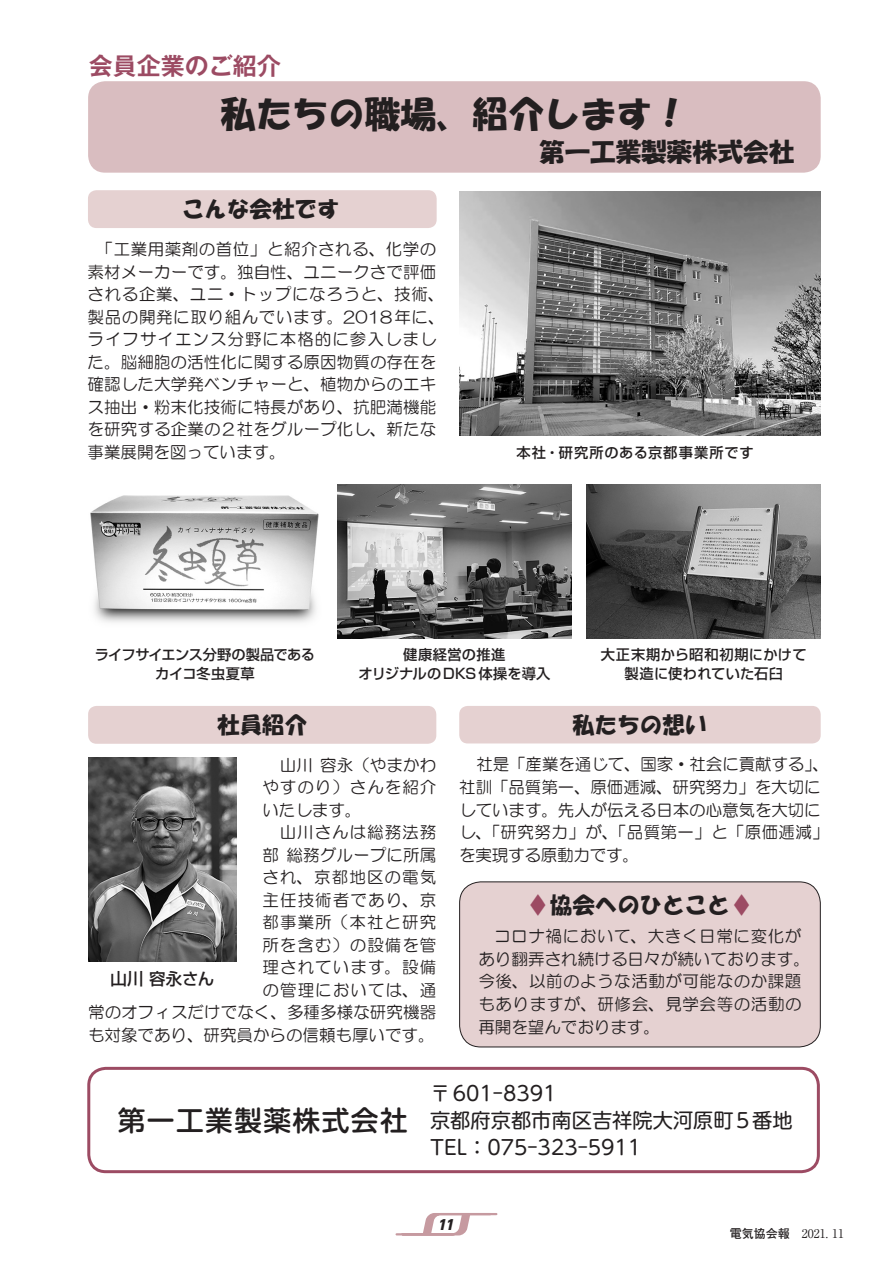
<style>
.page{position:relative;width:893px;height:1263px;background:#fff}
.page>*{position:absolute;margin:0;border:0;box-sizing:border-box;transform-origin:0 0}
.t1{font:36px "HG Soei Kakupoptai";color:#231f20}
.t2{font:500 27.75px "UD Shin M Go Pro";letter-spacing:.05em;color:#231f20}
.t3{font:25.5px "HG Soei Kakupoptai";color:#231f20}
.t4{font:700 24px "Gothic MB101 Pro De";color:#9c4b63}
.t5{font:22.5px "HG Soei Kakupoptai";color:#231f20}
.t6{font:20.25px/27px "UD Shin M Go Pro";color:#231f20}
.t7{font:16.5px/22.5px "HG Maru Gothic MPRO";letter-spacing:.005em;color:#231f20}
.t8{font:16.5px/22.5px "HG Maru Gothic MPRO";letter-spacing:.06em;color:#231f20;text-align:right}
.t9{font:16.5px/22.5px "HG Maru Gothic MPRO";letter-spacing:.035em;color:#231f20}
.t10{font:500 16.5px "Shin Go Pro";color:#231f20}
.t11{font:500 14.25px/19.5px "Shin Go Pro";letter-spacing:.02em;color:#231f20;text-align:center}
.t12{font:500 14.25px/19.5px "Shin Go Pro";letter-spacing:-.03em;color:#231f20;text-align:center}
.t13{font:500 14.25px "Shin Go Pro";letter-spacing:.06em;color:#231f20}
.t14{font:800 13.5px "UD Shin Go NT Pro";color:#231f20}
.t15{font:12px "Ryumin Pro";color:#231f20}
.s1{color:#9c4b63}
.s2{font-family:"Futo Go B101 Pro";font-weight:700}
</style>
<div class="page">
<svg style="left:395px;top:1213px;width:103px;height:23px"></svg>
<div style="left:88px;top:81px;width:733px;height:92px;background:#d9bdc0;border-radius:17px"></div>
<div style="left:88px;top:190px;width:349px;height:38px;background:#e5d1d1;border-radius:9px"></div>
<div style="left:459px;top:706px;width:362px;height:37px;background:#e5d1d1;border-radius:9px"></div>
<div style="left:88px;top:706px;width:348px;height:38px;background:#e5d1d1;border-radius:9px"></div>
<div style="left:87px;top:1067px;width:733px;height:106px;border:3px solid #9c4b63;border-radius:17px"></div>
<div style="left:460px;top:882px;width:360px;height:165px;background:#e5d1d1;border-radius:21px"></div>
<div style="left:459px;top:881px;width:362px;height:166px;border:1px solid #231f20;border-radius:21px"></div>
<img style="left:459px;top:191px;width:362px;height:245px">
<img style="left:90px;top:496px;width:229px;height:127px">
<img style="left:337px;top:484px;width:234px;height:155px">
<img style="left:587px;top:484px;width:234px;height:155px">
<img style="left:88px;top:757px;width:149px;height:204px">
<h3 class="t4" style="left:89px;top:46px;width:194px">会員企業のご紹介</h3>
<h1 class="t1" style="left:220px;top:96px;width:469px">私たちの職場、紹介します！</h1>
<h3 class="t3" style="left:539px;top:139px;width:257px">第一工業製薬株式会社</h3>
<h3 class="t5" style="left:182px;top:198px;width:159px">こんな会社です</h3>
<p class="t7" style="left:88px;top:238px;width:358px;text-indent:9px">「工業用薬剤の首位」と紹介される、化学の素材メーカーです。独自性、ユニークさで評価される企業、ユニ・トップになろうと、技術、製品の開発に取り組んでいます。2018年に、ライフサイエンス分野に本格的に参入しました。脳細胞の活性化に関する原因物質の存在を確認した大学発ベンチャーと、植物からのエキス抽出・粉末化技術に特長があり、抗肥満機能を研究する企業の2社をグループ化し、新たな事業展開を図っています。</p>
<p class="t13" style="left:516px;top:441px;width:239px">本社・研究所のある京都事業所です</p>
<p class="t12" style="left:95px;top:643px;width:222px">ライフサイエンス分野の製品であるカイコ冬虫夏草</p>
<p class="t11" style="left:358px;top:643px;width:194px">健康経営の推進<br>オリジナルのDKS体操を導入</p>
<p class="t11" style="left:601px;top:643px;width:207px">大正末期から昭和初期にかけて製造に使われていた石臼</p>
<h3 class="t5" style="left:217px;top:713px;width:91px">社員紹介</h3>
<h3 class="t5" style="left:572px;top:713px;width:136px">私たちの想い</h3>
<p class="t7" style="left:262px;top:753px;width:175px;text-align:justify;text-indent:17px">山川 容永（やまかわやすのり）さんを紹介いたします。</p>
<p class="t8" style="left:88px;top:821px;width:350px">山川さんは総務法務<br>部 総務グループに所属<br>され、京都地区の電気<br>主任技術者であり、京<br>都事業所（本社と研究<br>所を含む）の設備を管<br>理されています。設備<br>の管理においては、通<br>常のオフィスだけでなく、多種多様な研究機器も対象であり、研究員からの信頼も厚いです。</p>
<p class="t10" style="left:110px;top:965px;width:105px">山川 容永さん</p>
<p class="t7" style="left:459px;top:753px;width:371px;text-indent:17px">社是「産業を通じて、国家・社会に貢献する」、社訓「品質第一、原価逓減、研究努力」を大切にしています。先人が伝える日本の心意気を大切にし、「研究努力」が、「品質第一」と「原価逓減」を実現する原動力です。</p>
<h3 class="t5" style="left:530px;top:894px;width:221px"><span class="s1">◆</span> 協会へのひとこと <span class="s1">◆</span></h3>
<p class="t9" style="left:478px;top:925px;width:333px;text-indent:16px">コロナ禍において、大きく日常に変化があり翻弄され続ける日々が続いております。今後、以前のような活動が可能なのか課題もありますが、研修会、見学会等の活動の再開を望んでおります。</p>
<h2 class="t2" style="left:118px;top:1097px;width:291px">第一工業製薬株式会社</h2>
<p class="t6" style="left:430px;top:1078px;width:364px">〒601-8391<br>京都府京都市南区吉祥院大河原町5番地<br>TEL：075-323-5911</p>
<p class="t14" style="left:438px;top:1213px;width:18px">11</p>
<p class="t15" style="left:730px;top:1224px;width:116px"><span class="s2">電気協会報　</span>2021. 11</p>
</div>
